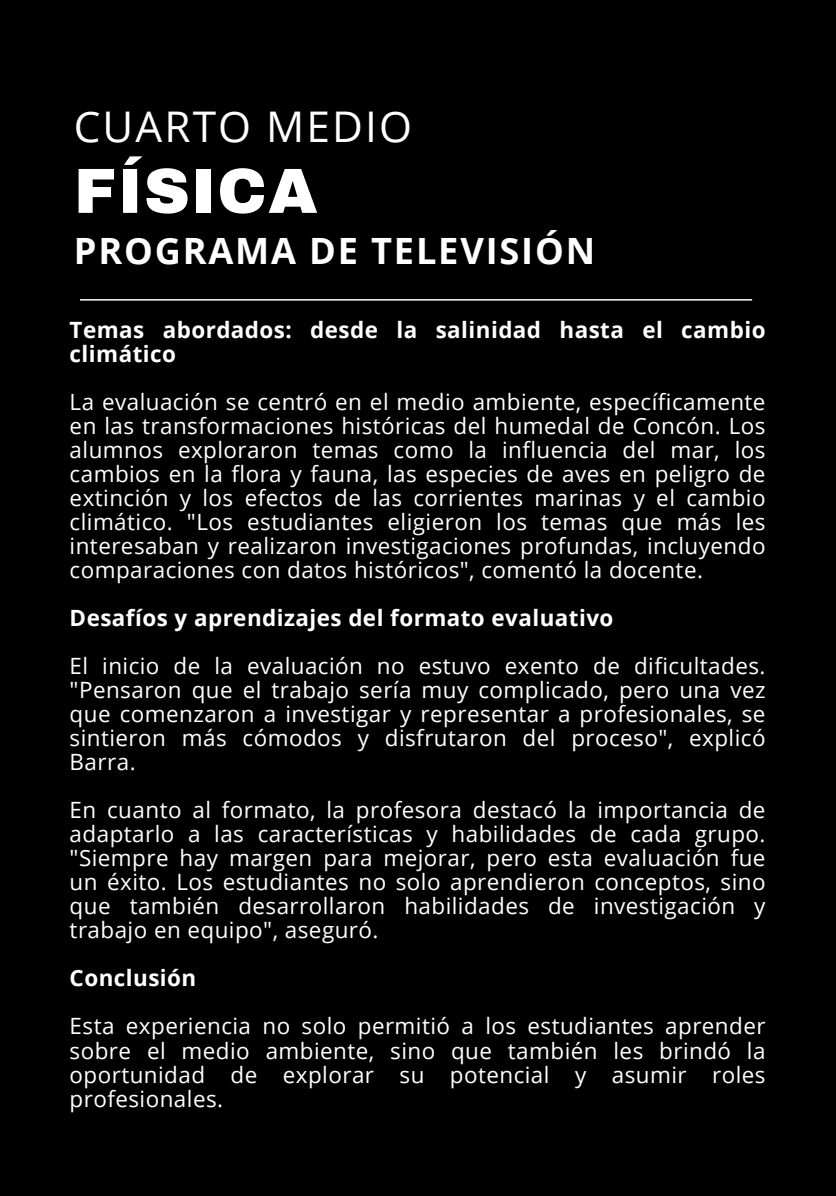
<style>
.page{position:relative;width:836px;height:1196px;background:#fff}
.page>*{position:absolute;margin:0;border:0;box-sizing:border-box;transform-origin:0 0}
.t1{font:900 63.8px "Archivo";letter-spacing:.02em;color:#fff}
.t2{font:42.2px "Open Sans";letter-spacing:.05em;color:#fff}
.t3{font:700 36.2px "Open Sans";letter-spacing:.05em;color:#fff}
.t4{font:22.4px/24px "Open Sans";letter-spacing:.02em;color:#fff;text-align:justify}
.t5{font:700 22.4px/24px "Open Sans";letter-spacing:.02em;color:#fff}
</style>
<div class="page">
<div style="left:0;top:0;width:836px;height:1195px;background:#000"></div>
<hr style="left:80px;top:299px;width:672px;height:1px;background:#fff">
<h2 class="t2" style="left:74px;top:97px;width:339px">CUARTO MEDIO</h2>
<h1 class="t1" style="left:74px;top:157px;width:245px">FÍSICA</h1>
<h3 class="t3" style="left:74px;top:226px;width:522px">PROGRAMA DE TELEVISIÓN</h3>
<p class="t5" style="left:70px;top:317px;width:697px">Temas abordados: desde la salinidad hasta el cambio climático</p>
<p class="t4" style="left:70px;top:389px;width:697px">La evaluación se centró en el medio ambiente, específicamente en las transformaciones históricas del humedal de Concón. Los alumnos exploraron temas como la influencia del mar, los cambios en la flora y fauna, las especies de aves en peligro de extinción y los efectos de las corrientes marinas y el cambio climático. "Los estudiantes eligieron los temas que más les interesaban y realizaron investigaciones profundas, incluyendo comparaciones con datos históricos", comentó la docente.</p>
<p class="t5" style="left:70px;top:605px;width:545px">Desafíos y aprendizajes del formato evaluativo</p>
<p class="t4" style="left:70px;top:653px;width:697px">El inicio de la evaluación no estuvo exento de dificultades. "Pensaron que el trabajo sería muy complicado, pero una vez que comenzaron a investigar y representar a profesionales, se sintieron más cómodos y disfrutaron del proceso", explicó Barra.</p>
<p class="t4" style="left:70px;top:797px;width:697px">En cuanto al formato, la profesora destacó la importancia de adaptarlo a las características y habilidades de cada grupo. "Siempre hay margen para mejorar, pero esta evaluación fue un éxito. Los estudiantes no solo aprendieron conceptos, sino que también desarrollaron habilidades de investigación y trabajo en equipo", aseguró.</p>
<p class="t5" style="left:70px;top:965px;width:128px">Conclusión</p>
<p class="t4" style="left:70px;top:1013px;width:697px">Esta experiencia no solo permitió a los estudiantes aprender sobre el medio ambiente, sino que también les brindó la oportunidad de explorar su potencial y asumir roles profesionales.</p>
</div>
